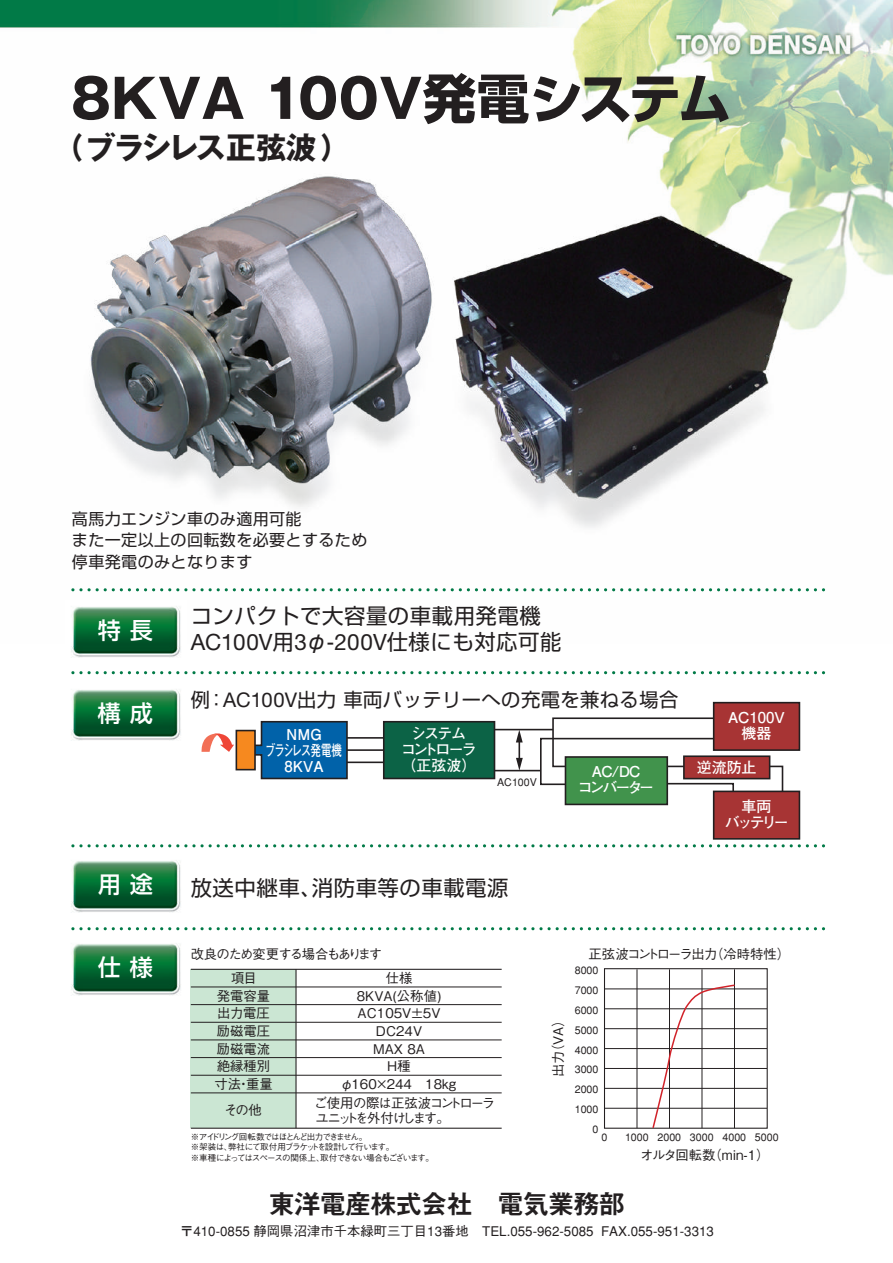
<style>
.page{position:relative;width:893px;height:1263px;background:#fff}
.page>*{position:absolute;margin:0;border:0;box-sizing:border-box;transform-origin:0 0}
.t1{font:700 53.4px "Gothic MB101";color:#231f20}
.t2{font:700 30.3px "Gothic MB101";letter-spacing:-.06em;color:#231f20}
.t3{font:26.7px "Midashi Go MB31";letter-spacing:-.05em;color:#231f20}
.t4{font:500 23.1px "Shin Go";color:#fff}
.t5{font:22.5px "Helvetica Neue";letter-spacing:.005em;color:#231f20}
.t6{font:21.45px "Shin Go";letter-spacing:.025em;color:#231f20}
.t7{font:21.45px "Shin Go Pro";letter-spacing:.025em;color:#231f20}
.t8{font:19.2px "Shin Go";letter-spacing:.025em;color:#231f20}
.t9{font:16.05px/21.3px "Shin Go";letter-spacing:.025em;color:#231f20}
.t10{font:700 15px/16px "Futo Go B101 Pro";color:#fff;text-align:center}
.t11{font:700 15px/16px "Futo Go B101 Pro";letter-spacing:-.13em;color:#fff;text-align:center}
.t12{font:700 15px/16px "Futo Go B101 Pro";letter-spacing:-.15em;color:#fff;text-align:center}
.t13{font:700 15px/16px "Futo Go B101 Pro";letter-spacing:-.085em;color:#fff;text-align:center}
.t14{font:500 13.35px/17.7px "Gothic BBB Pro";color:#231f20;text-align:center}
.t15{font:500 13.35px "Gothic BBB";color:#231f20}
.t16{font:500 13.35px/15px "Gothic BBB Pro";letter-spacing:-.11em;color:#231f20}
.t17{font:500 13.35px "Gothic BBB Pro";letter-spacing:-.1em;color:#231f20}
.t18{font:500 10.65px/19.8px "Gothic BBB";color:#231f20;text-align:right}
.t19{font:500 8.55px/10.6px "Gothic BBB Pro";letter-spacing:-.13em;color:#231f20}
.s1{font-family:"Shin Go"}
.s2{font-family:"Shin Go";font-size:21.45px}
.s3{font-family:"Helvetica Neue";font-size:20.25px}
</style>
<div class="page">
<div style="left:191px;top:969px;width:105px;height:159px;background:#cbe6d3"></div>
<img style="left:71px;top:901px;width:110px;height:12px">
<img style="left:71px;top:943px;width:110px;height:53px">
<svg style="left:73px;top:927px;width:751px;height:3px"></svg>
<div style="left:604px;top:968px;width:164px;height:161px;border:1px solid #231f20"></div>
<hr style="left:637px;top:969px;width:1px;height:159px;background:#231f20">
<hr style="left:669px;top:969px;width:1px;height:159px;background:#231f20">
<hr style="left:702px;top:969px;width:1px;height:159px;background:#231f20">
<hr style="left:734px;top:969px;width:1px;height:159px;background:#231f20">
<hr style="left:604px;top:989px;width:163px;height:1px;background:#231f20">
<hr style="left:604px;top:1008px;width:163px;height:1px;background:#231f20">
<hr style="left:604px;top:1028px;width:163px;height:1px;background:#231f20">
<hr style="left:604px;top:1048px;width:163px;height:1px;background:#231f20">
<hr style="left:604px;top:1068px;width:163px;height:1px;background:#231f20">
<hr style="left:604px;top:1088px;width:163px;height:1px;background:#231f20">
<hr style="left:604px;top:1108px;width:163px;height:1px;background:#231f20">
<hr style="left:191px;top:969px;width:311px;height:1px;background:#231f20">
<hr style="left:191px;top:987px;width:311px;height:1px;background:#231f20">
<hr style="left:191px;top:1004px;width:311px;height:1px;background:#231f20">
<hr style="left:191px;top:1022px;width:311px;height:1px;background:#231f20">
<hr style="left:191px;top:1040px;width:311px;height:1px;background:#231f20">
<hr style="left:191px;top:1057px;width:311px;height:1px;background:#231f20">
<hr style="left:191px;top:1075px;width:311px;height:1px;background:#231f20">
<hr style="left:191px;top:1092px;width:311px;height:1px;background:#231f20">
<hr style="left:191px;top:1128px;width:311px;height:1px;background:#231f20">
<hr style="left:295px;top:969px;width:2px;height:159px;background:#231f20">
<svg style="left:652px;top:984px;width:84px;height:145px"></svg>
<img style="left:0;top:0;width:893px;height:901px">
<h1 class="t1" style="left:71px;top:61px;width:662px">8KVA 100V<span class="s1">発電システム</span></h1>
<h2 class="t2" style="left:53px;top:126px;width:299px">（ブラシレス正弦波）</h2>
<p class="t9" style="left:72px;top:507px;width:297px">高馬力エンジン車のみ適用可能<br>また一定以上の回転数を必要とするため停車発電のみとなります</p>
<h3 class="t4" style="left:98px;top:615px;width:57px">特 長</h3>
<h3 class="t4" style="left:98px;top:698px;width:57px">構 成</h3>
<h3 class="t4" style="left:98px;top:869px;width:57px">用 途</h3>
<h3 class="t6" style="left:191px;top:602px;width:352px">コンパクトで大容量の車載用発電機</h3>
<h3 class="t5" style="left:191px;top:629px;width:372px">AC100V<span class="s2">用</span>3<span class="s2">φ-</span>200V<span class="s2">仕様にも対応可能</span></h3>
<h3 class="t8" style="left:191px;top:687px;width:489px">例：<span class="s3">AC100V</span>出力 車両バッテリーへの充電を兼ねる場合</h3>
<p class="t10" style="left:265px;top:724px;width:78px">NMG<br>ブラシレス発電機<br>8KVA</p>
<p class="t11" style="left:401px;top:724px;width:77px">システム<br>コントローラ（正弦波）</p>
<p class="t18" style="left:497px;top:772px;width:41px">AC100V</p>
<h3 class="t7" style="left:191px;top:870px;width:319px">放送中継車、消防車等の車載電源</h3>
<p class="t12" style="left:578px;top:762px;width:78px">AC/DC<br>コンバーター</p>
<p class="t10" style="left:728px;top:707px;width:61px">AC100Ｖ機器</p>
<p class="t13" style="left:697px;top:757px;width:61px">逆流防止</p>
<p class="t13" style="left:725px;top:796px;width:65px">車両<br>バッテリー</p>
<h3 class="t4" style="left:98px;top:952px;width:57px">仕 様</h3>
<p class="t16" style="left:191px;top:945px;width:193px">改良のため変更する場合もあります</p>
<p class="t17" style="left:589px;top:944px;width:203px">正弦波コントローラ出力（冷時特性）</p>
<p class="t14" style="left:214px;top:967px;width:60px">項目<br>発電容量出力電圧励磁電圧励磁電流絶縁種別寸法・重量</p>
<p class="t14" style="left:224px;top:1099px;width:39px">その他</p>
<p class="t14" style="left:340px;top:967px;width:118px">仕様<br>8KVA(公称値)<br>AC105V±5V<br>DC24V<br>MAX 8A<br>H種<br>φ160×244　18kg</p>
<p class="t16" style="left:314px;top:1094px;width:182px">ご使用の際は正弦波コントローラユニットを外付けします。</p>
<p class="t19" style="left:191px;top:1130px;width:245px">※アイドリング回転数ではほとんど出力できません。<br>※架装は、弊社にて取付用ブラケットを設計して行います。<br>※車種によってはスペースの関係上、取付できない場合もございます。</p>
<p class="t14" style="left:548px;top:1077px;width:65px;rotate:-90deg">出力（VA）</p>
<p class="t18" style="left:575px;top:961px;width:25px">8000<br>7000<br>6000<br>5000<br>4000<br>3000<br>2000<br>1000<br>0</p>
<p class="t18" style="left:601px;top:1127px;width:7px">0</p>
<p class="t18" style="left:625px;top:1127px;width:155px">1000 2000 3000 4000 5000</p>
<p class="t14" style="left:640px;top:1144px;width:131px">オルタ回転数（min-1）</p>
<h3 class="t3" style="left:269px;top:1189px;width:358px">東洋電産株式会社　電気業務部</h3>
<p class="t15" style="left:180px;top:1223px;width:535px">〒410-0855 静岡県沼津市千本緑町三丁目13番地　TEL.055-962-5085 FAX.055-951-3313</p>
</div>
